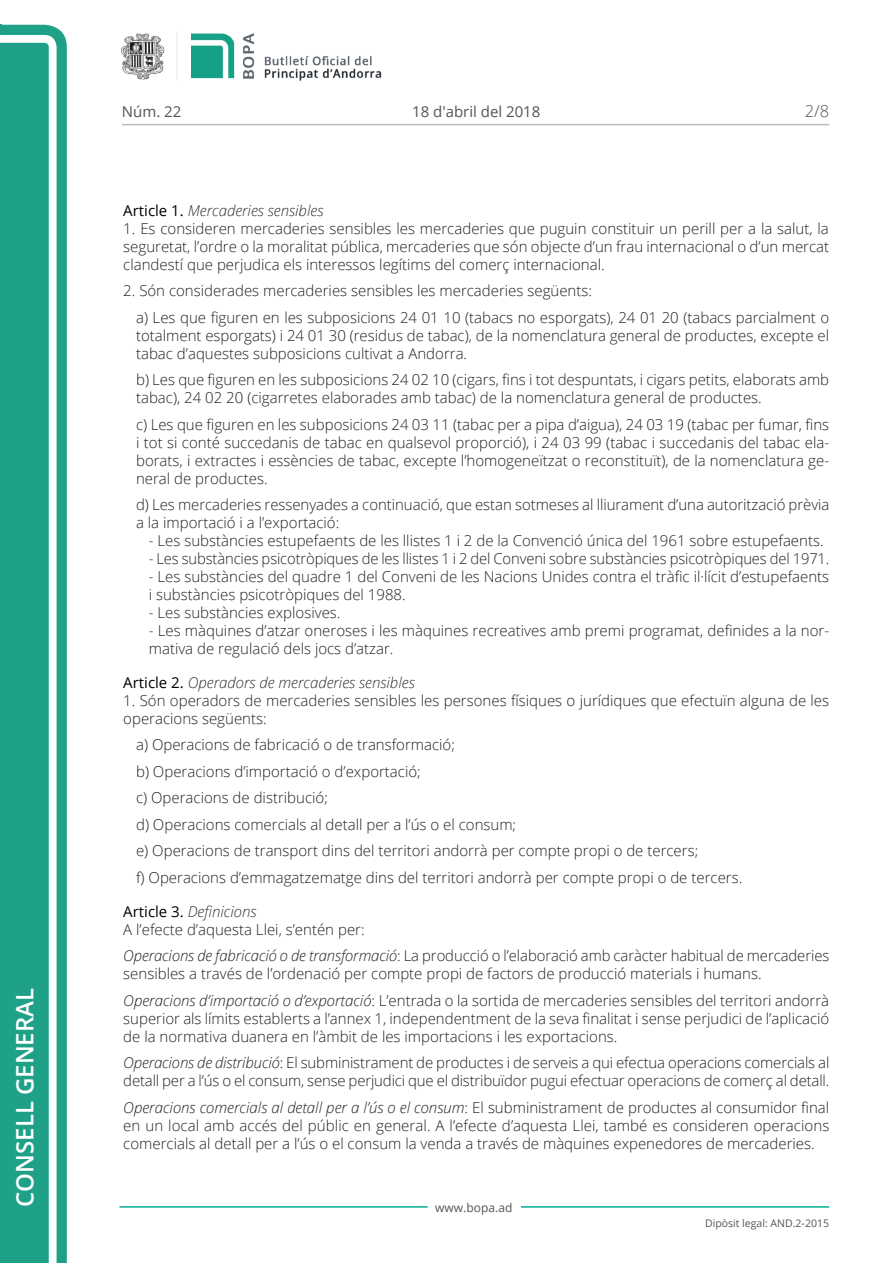
<style>
.page{position:relative;width:893px;height:1263px;background:#fff}
.page>*{position:absolute;margin:0;border:0;box-sizing:border-box;transform-origin:0 0}
.t1{font:600 24px "Open Sans";color:#fff}
.t2{font:300 16.5px "Open Sans";color:#545454}
.Body_text{font:300 15px/18px "Open Sans";color:#231f20;text-align:justify}
.Body_text_i{font:300 15px/18px "Open Sans";color:#231f20;text-align:justify}
.Body_text_nos_ii{font:300 15px/18px "Open Sans";color:#231f20}
.Body_text_NOS{font:300 15px/18px "Open Sans";color:#231f20}
.Body_text_ii{font:300 15px/18px "Open Sans";color:#231f20}
.Titol_7{font:italic 300 15px "Open Sans";color:#303030}
.t3{font:15px "Open Sans";color:#545454}
.t4{font:12px "Open Sans";color:#545454}
.t5{font:10.5px "Open Sans";color:#545454}
.s1{font-weight:400;font-style:normal;color:#000}
.s2{font-style:italic}
</style>
<div class="page">
<svg style="left:0;top:25px;width:67px;height:1238px;fill:#1ea187"></svg>
<div style="left:0;top:43px;width:49px;height:1220px;background:#1ea187"></div>
<img style="left:122px;top:32px;width:260px;height:49px">
<hr style="left:119px;top:1206px;width:309px;height:2px;background:#00ae91">
<hr style="left:521px;top:1206px;width:308px;height:2px;background:#00ae91">
<hr style="left:122px;top:124px;width:707px;height:1px;background:#bcbdc0">
<h1 class="t1" style="left:8px;top:1207px;width:220px;rotate:-90deg">Consell General</h1>
<p class="t3" style="left:122px;top:102px;width:61px">Núm. 22</p>
<p class="t3" style="left:412px;top:102px;width:130px">18 d'abril del 2018</p>
<p class="t2" style="left:805px;top:100px;width:26px">2/8</p>
<p class="Titol_7" style="left:123px;top:200px;width:202px"><span class="s1">Article 1.</span> Mercaderies sensibles</p>
<p class="Body_text" style="left:123px;top:219px;width:707px">1. Es consideren mercaderies sensibles les mercaderies que puguin constituir un perill per a la salut, la seguretat, l’ordre o la moralitat pública, mercaderies que són objecte d’un frau internacional o d’un mercat clandestí que perjudica els interessos legítims del comerç internacional.</p>
<p class="Body_text" style="left:123px;top:281px;width:470px">2. Són considerades mercaderies sensibles les mercaderies següents:</p>
<p class="Body_text_i" style="left:136px;top:308px;width:695px">a) Les que figuren en les subposicions 24 01 10 (tabacs no esporgats), 24 01 20 (tabacs parcialment o totalment esporgats) i 24 01 30 (residus de tabac), de la nomenclatura general de productes, excepte el tabac d’aquestes subposicions cultivat a Andorra.</p>
<p class="Body_text_i" style="left:136px;top:370px;width:695px">b) Les que figuren en les subposicions 24 02 10 (cigars, fins i tot despuntats, i cigars petits, elaborats amb tabac), 24 02 20 (cigarretes elaborades amb tabac) de la nomenclatura general de productes.</p>
<p class="Body_text_i" style="left:136px;top:415px;width:695px">c) Les que figuren en les subposicions 24 03 11 (tabac per a pipa d’aigua), 24 03 19 (tabac per fumar, fins i tot si conté succedanis de tabac en qualsevol proporció), i 24 03 99 (tabac i succedanis del tabac ela&shy;borats, i extractes i essències de tabac, excepte l’homogeneïtzat o reconstituït), de la nomenclatura ge&shy;neral de productes.</p>
<p class="Body_text_NOS" style="left:136px;top:495px;width:695px">d) Les mercaderies ressenyades a continuació, que estan sotmeses al lliurament d’una autorització prèvia a la importació i a l’exportació:</p>
<p class="Body_text_nos_ii" style="left:149px;top:531px;width:676px">- Les substàncies estupefaents de les llistes 1 i 2 de la Convenció única del 1961 sobre estupefaents.</p>
<p class="Body_text_nos_ii" style="left:149px;top:549px;width:682px">- Les substàncies psicotròpiques de les llistes 1 i 2 del Conveni sobre substàncies psicotròpiques del 1971.</p>
<p class="Body_text_nos_ii" style="left:149px;top:567px;width:682px">- Les substàncies del quadre 1 del Conveni de les Nacions Unides contra el tràfic il·lícit d’estupefaents i substàncies psicotròpiques del 1988.</p>
<p class="Body_text_nos_ii" style="left:149px;top:603px;width:193px">- Les substàncies explosives.</p>
<p class="Body_text_ii" style="left:149px;top:621px;width:682px">- Les màquines d’atzar oneroses i les màquines recreatives amb premi programat, definides a la nor&shy;mativa de regulació dels jocs d’atzar.</p>
<p class="Titol_7" style="left:123px;top:672px;width:293px"><span class="s1">Article 2.</span> Operadors de mercaderies sensibles</p>
<p class="Body_text" style="left:123px;top:691px;width:707px">1. Són operadors de mercaderies sensibles les persones físiques o jurídiques que efectuïn alguna de les operacions següents:</p>
<p class="Body_text_i" style="left:136px;top:736px;width:320px">a) Operacions de fabricació o de transformació;</p>
<p class="Body_text_i" style="left:136px;top:762px;width:286px">b) Operacions d’importació o d’exportació;</p>
<p class="Body_text_i" style="left:136px;top:789px;width:193px">c) Operacions de distribució;</p>
<p class="Body_text_i" style="left:136px;top:815px;width:382px">d) Operacions comercials al detall per a l’ús o el consum;</p>
<p class="Body_text_i" style="left:136px;top:842px;width:564px">e) Operacions de transport dins del territori andorrà per compte propi o de tercers;</p>
<p class="Body_text_i" style="left:136px;top:868px;width:608px">f) Operacions d’emmagatzematge dins del territori andorrà per compte propi o de tercers.</p>
<p class="Titol_7" style="left:123px;top:901px;width:135px"><span class="s1">Article 3.</span> Definicions</p>
<p class="Body_text" style="left:123px;top:920px;width:243px">A l’efecte d’aquesta Llei, s’entén per:</p>
<p class="Body_text" style="left:123px;top:946px;width:708px"><span class="s2">Operacions de fabricació o de transformació</span>: La producció o l’elaboració amb caràcter habitual de mercaderies sensibles a través de l’ordenació per compte propi de factors de producció materials i humans.</p>
<p class="Body_text" style="left:123px;top:991px;width:708px"><span class="s2">Operacions d’importació o d’exportació</span>: L’entrada o la sortida de mercaderies sensibles del territori andorrà superior als límits establerts a l’annex 1, independentment de la seva finalitat i sense perjudici de l’aplicació de la normativa duanera en l’àmbit de les importacions i les exportacions.</p>
<p class="Body_text" style="left:123px;top:1053px;width:708px"><span class="s2">Operacions de distribució</span>: El subministrament de productes i de serveis a qui efectua operacions comercials al detall per a l’ús o el consum, sense perjudici que el distribuïdor pugui efectuar operacions de comerç al detall.</p>
<p class="Body_text" style="left:123px;top:1098px;width:707px"><span class="s2">Operacions comercials al detall per a l’ús o el consum</span>: El subministrament de productes al consumidor final en un local amb accés del públic en general. A l’efecte d’aquesta Llei, també es consideren operacions comercials al detall per a l’ús o el consum la venda a través de màquines expenedores de mercaderies.</p>
<p class="t4" style="left:435px;top:1199px;width:79px">www.bopa.ad</p>
<p class="t5" style="left:705px;top:1216px;width:125px">Dipòsit legal: AND.2-2015</p>
</div>
